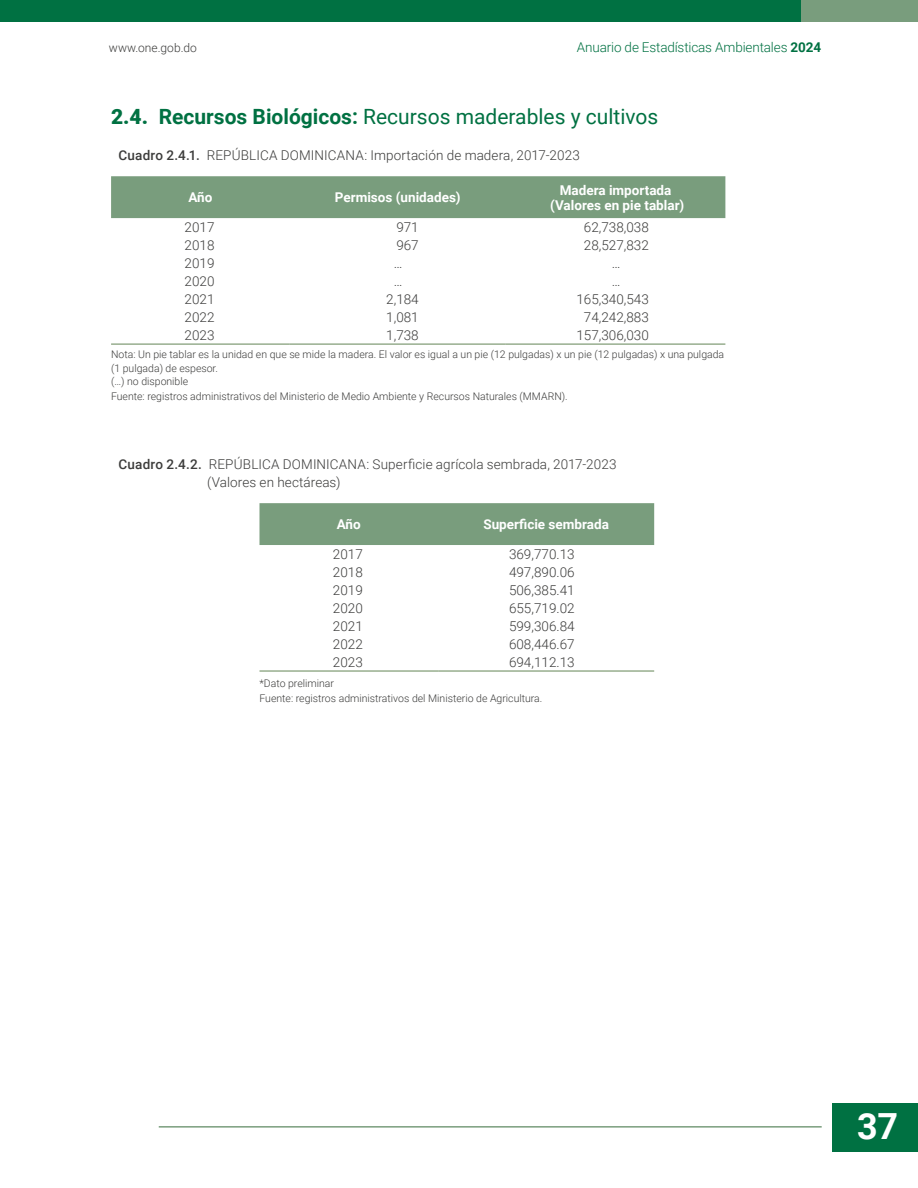
<style>
.page{position:relative;width:918px;height:1188px;background:#fff}
.page>*{position:absolute;margin:0;border:0;box-sizing:border-box;transform-origin:0 0}
.t1{font:700 36px "Roboto";color:#fff}
.t2{font:21px "Roboto";color:#007142}
.t3{font:300 13.5px/18px "Roboto";color:#3c3c3b}
.t4{font:700 13.5px/15px "Roboto";color:#fff;text-align:center}
.t5{font:300 13.5px "Roboto";letter-spacing:-.01em;color:#007142}
.t6{font:300 12px "Roboto";color:#3c3c3b}
.t7{font:300 10.5px/13.5px "Roboto";color:#3c3c3b}
.s1{font-weight:700}
.s2{font-weight:900}
.s3{font-weight:500}
</style>
<div class="page">
<div style="left:832px;top:1103px;width:86px;height:49px;background:#007142"></div>
<div style="left:0;top:0;width:801px;height:22px;background:#007142"></div>
<div style="left:801px;top:0;width:117px;height:22px;background:#799d7d"></div>
<hr style="left:159px;top:1126px;width:663px;height:2px;background:#799d7d">
<div style="left:111px;top:176px;width:614px;height:42px;background:#799d7d"></div>
<hr style="left:111px;top:344px;width:179px;height:1px;background:#759369">
<hr style="left:290px;top:344px;width:216px;height:1px;background:#759369">
<hr style="left:506px;top:344px;width:219px;height:1px;background:#759369">
<div style="left:259px;top:503px;width:395px;height:42px;background:#799d7d"></div>
<hr style="left:259px;top:670px;width:179px;height:2px;background:#759369">
<hr style="left:438px;top:670px;width:216px;height:2px;background:#759369">
<p class="t6" style="left:109px;top:40px;width:89px">www.one.gob.do</p>
<p class="t5" style="left:577px;top:37px;width:246px">Anuario de Estadísticas Ambientales <span class="s1">2024</span></p>
<h2 class="t2" style="left:111px;top:102px;width:549px"><span class="s2">2.4.</span> <span class="s1">Recursos Biológicos:</span> Recursos maderables y cultivos</h2>
<p class="t3" style="left:119px;top:145px;width:463px"><span class="s3">Cuadro 2.4.1.</span> REPÚBLICA DOMINICANA: Importación de madera, 2017-2023</p>
<p class="t4" style="left:188px;top:189px;width:25px">Año</p>
<p class="t4" style="left:335px;top:189px;width:127px">Permisos (unidades)</p>
<p class="t4" style="left:550px;top:182px;width:136px">Madera importada (Valores en pie tablar)</p>
<p class="t3" style="left:185px;top:218px;width:31px">2017</p>
<p class="t3" style="left:396px;top:218px;width:24px">971</p>
<p class="t3" style="left:584px;top:218px;width:66px">62,738,038</p>
<p class="t3" style="left:185px;top:236px;width:31px">2018</p>
<p class="t3" style="left:396px;top:236px;width:24px">967</p>
<p class="t3" style="left:584px;top:236px;width:66px">28,527,832</p>
<p class="t3" style="left:185px;top:254px;width:31px">2019</p>
<p class="t3" style="left:394px;top:254px;width:10px">…</p>
<p class="t3" style="left:612px;top:254px;width:10px">…</p>
<p class="t3" style="left:185px;top:272px;width:31px">2020</p>
<p class="t3" style="left:394px;top:272px;width:10px">…</p>
<p class="t3" style="left:612px;top:272px;width:10px">…</p>
<p class="t3" style="left:185px;top:290px;width:31px">2021</p>
<p class="t3" style="left:386px;top:290px;width:34px">2,184</p>
<p class="t3" style="left:576px;top:290px;width:74px">165,340,543</p>
<p class="t3" style="left:185px;top:308px;width:31px">2022</p>
<p class="t3" style="left:386px;top:308px;width:34px">1,081</p>
<p class="t3" style="left:584px;top:308px;width:66px">74,242,883</p>
<p class="t3" style="left:185px;top:326px;width:31px">2023</p>
<p class="t3" style="left:386px;top:326px;width:34px">1,738</p>
<p class="t3" style="left:576px;top:326px;width:74px">157,306,030</p>
<p class="t7" style="left:111px;top:347px;width:615px">Nota: Un pie tablar es la unidad en que se mide la madera. El valor es igual a un pie (12 pulgadas) x un pie (12 pulgadas) x una pulgada (1 pulgada) de espesor.<br>(…) no disponible</p>
<p class="t7" style="left:111px;top:389px;width:458px">Fuente: registros administrativos del Ministerio de Medio Ambiente y Recursos Naturales (MMARN).</p>
<p class="t3" style="left:207px;top:454px;width:411px;text-indent:-88px"><span class="s3">Cuadro 2.4.2.</span> REPÚBLICA DOMINICANA: Superficie agrícola sembrada, 2017-2023 (Valores en hectáreas)</p>
<p class="t4" style="left:337px;top:516px;width:25px">Año</p>
<p class="t4" style="left:483px;top:516px;width:127px">Superficie sembrada</p>
<p class="t3" style="left:333px;top:545px;width:31px">2017</p>
<p class="t3" style="left:509px;top:545px;width:67px">369,770.13</p>
<p class="t3" style="left:333px;top:563px;width:31px">2018</p>
<p class="t3" style="left:509px;top:563px;width:67px">497,890.06</p>
<p class="t3" style="left:333px;top:581px;width:31px">2019</p>
<p class="t3" style="left:509px;top:581px;width:67px">506,385.41</p>
<p class="t3" style="left:333px;top:599px;width:31px">2020</p>
<p class="t3" style="left:509px;top:599px;width:67px">655,719.02</p>
<p class="t3" style="left:333px;top:617px;width:31px">2021</p>
<p class="t3" style="left:509px;top:617px;width:67px">599,306.84</p>
<p class="t3" style="left:333px;top:635px;width:31px">2022</p>
<p class="t3" style="left:509px;top:635px;width:67px">608,446.67</p>
<p class="t3" style="left:333px;top:652px;width:31px">2023</p>
<p class="t3" style="left:509px;top:652px;width:67px">694,112.13</p>
<p class="t7" style="left:259px;top:676px;width:284px;line-height:15px">*Dato preliminar<br>Fuente: registros administrativos del Ministerio de Agricultura.</p>
<h1 class="t1" style="left:857px;top:1101px;width:43px">37</h1>
</div>
